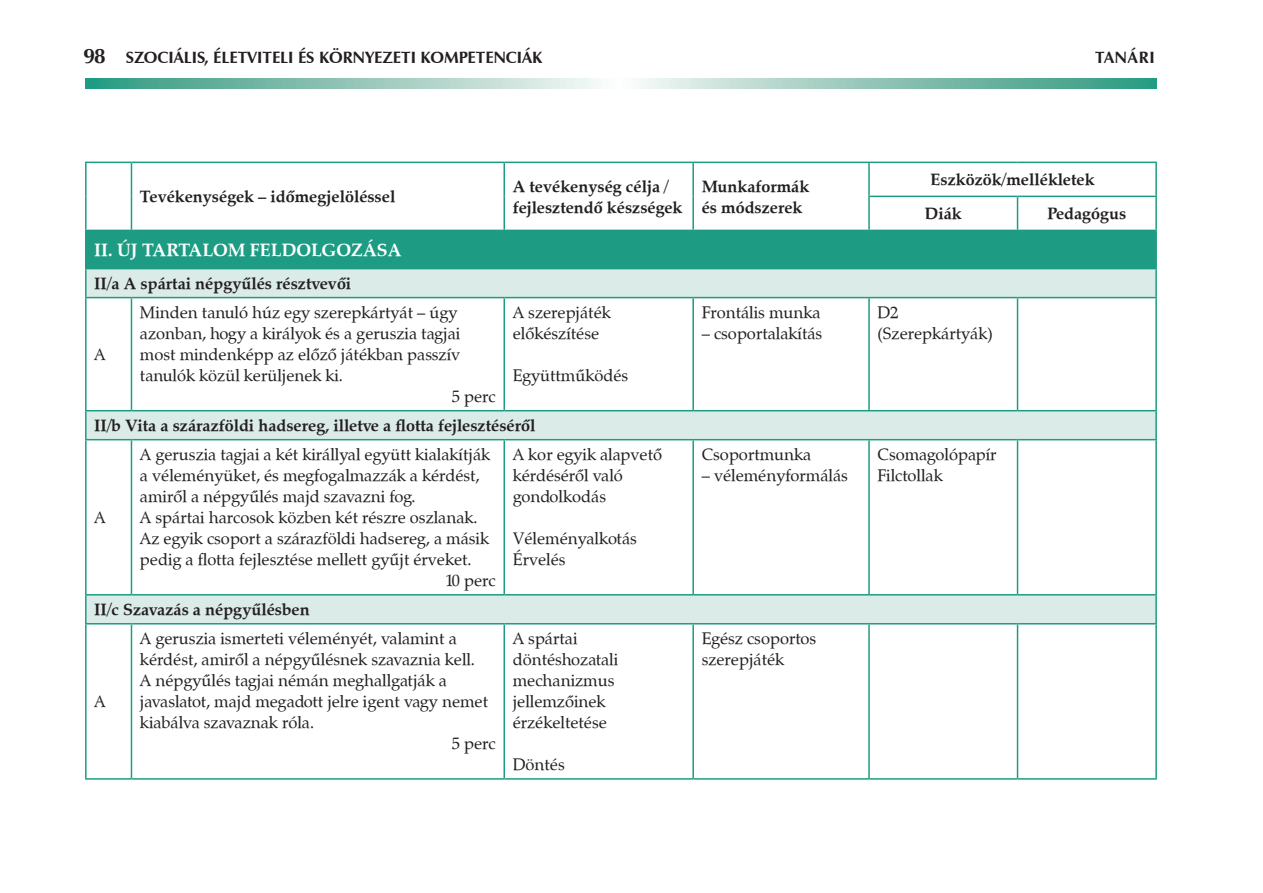
<style>
.page{position:relative;width:1263px;height:893px;background:#fff}
.page>*{position:absolute;margin:0;border:0;box-sizing:border-box;transform-origin:0 0}
.t1{font:700 18px "Zapf Calligraphic 801 PFL";color:#fff}
.t2{font:16.5px/21px "Zapf Calligraphic 801 PFL";color:#231f20}
.t3{font:700 16.5px/21px "Zapf Calligraphic 801 PFL";color:#231f20}
.t4{font:700 16.5px "Zapf Humanist 601 PFL";color:#231f20}
.s1{font-size:21px}
</style>
<div class="page">
<svg style="left:85px;top:78px;width:1072px;height:11px;background:#91c6b8"></svg>
<div style="left:86px;top:230px;width:1070px;height:39px;background:#1d9c83"></div>
<svg style="left:87px;top:269px;width:1068px;height:354px"></svg>
<hr style="left:85px;top:231px;width:2px;height:37px;background:#1d9c83">
<hr style="left:1155px;top:231px;width:2px;height:37px;background:#1d9c83">
<hr style="left:85px;top:268px;width:46px;height:1px;background:#1d9c83">
<hr style="left:85px;top:269px;width:2px;height:28px;background:#1d9c83">
<hr style="left:1017px;top:268px;width:140px;height:1px;background:#1d9c83">
<hr style="left:1155px;top:269px;width:2px;height:28px;background:#1d9c83">
<hr style="left:85px;top:297px;width:46px;height:1px;background:#1d9c83">
<hr style="left:85px;top:298px;width:2px;height:112px;background:#1d9c83">
<hr style="left:131px;top:297px;width:373px;height:1px;background:#1d9c83">
<hr style="left:131px;top:298px;width:1px;height:112px;background:#1d9c83">
<hr style="left:504px;top:297px;width:189px;height:1px;background:#1d9c83">
<hr style="left:503px;top:298px;width:2px;height:112px;background:#1d9c83">
<hr style="left:693px;top:297px;width:176px;height:1px;background:#1d9c83">
<hr style="left:692px;top:298px;width:2px;height:112px;background:#1d9c83">
<hr style="left:869px;top:297px;width:148px;height:1px;background:#1d9c83">
<hr style="left:868px;top:298px;width:2px;height:112px;background:#1d9c83">
<hr style="left:1017px;top:297px;width:140px;height:1px;background:#1d9c83">
<hr style="left:1017px;top:298px;width:1px;height:112px;background:#1d9c83">
<hr style="left:1155px;top:298px;width:2px;height:112px;background:#1d9c83">
<hr style="left:85px;top:162px;width:46px;height:1px;background:#1d9c83">
<hr style="left:85px;top:163px;width:2px;height:33px;background:#1d9c83">
<hr style="left:131px;top:162px;width:373px;height:1px;background:#1d9c83">
<hr style="left:131px;top:163px;width:1px;height:33px;background:#1d9c83">
<hr style="left:504px;top:162px;width:189px;height:1px;background:#1d9c83">
<hr style="left:503px;top:163px;width:2px;height:33px;background:#1d9c83">
<hr style="left:693px;top:162px;width:176px;height:1px;background:#1d9c83">
<hr style="left:692px;top:163px;width:2px;height:33px;background:#1d9c83">
<hr style="left:85px;top:196px;width:2px;height:34px;background:#1d9c83">
<hr style="left:131px;top:196px;width:1px;height:34px;background:#1d9c83">
<hr style="left:503px;top:196px;width:2px;height:34px;background:#1d9c83">
<hr style="left:692px;top:196px;width:2px;height:34px;background:#1d9c83">
<hr style="left:85px;top:230px;width:46px;height:1px;background:#1d9c83">
<hr style="left:869px;top:162px;width:148px;height:1px;background:#1d9c83">
<hr style="left:868px;top:163px;width:2px;height:33px;background:#1d9c83">
<hr style="left:1017px;top:162px;width:140px;height:1px;background:#1d9c83">
<hr style="left:1155px;top:163px;width:2px;height:33px;background:#1d9c83">
<hr style="left:868px;top:196px;width:149px;height:1px;background:#1d9c83">
<hr style="left:868px;top:197px;width:2px;height:33px;background:#1d9c83">
<hr style="left:1017px;top:196px;width:140px;height:1px;background:#1d9c83">
<hr style="left:1017px;top:197px;width:1px;height:33px;background:#1d9c83">
<hr style="left:1155px;top:197px;width:2px;height:33px;background:#1d9c83">
<hr style="left:1017px;top:230px;width:140px;height:1px;background:#1d9c83">
<hr style="left:85px;top:410px;width:46px;height:1px;background:#1d9c83">
<hr style="left:85px;top:411px;width:2px;height:28px;background:#1d9c83">
<hr style="left:131px;top:410px;width:373px;height:1px;background:#1d9c83">
<hr style="left:504px;top:410px;width:189px;height:1px;background:#1d9c83">
<hr style="left:693px;top:410px;width:176px;height:1px;background:#1d9c83">
<hr style="left:869px;top:410px;width:148px;height:1px;background:#1d9c83">
<hr style="left:1017px;top:410px;width:140px;height:1px;background:#1d9c83">
<hr style="left:1155px;top:411px;width:2px;height:28px;background:#1d9c83">
<hr style="left:85px;top:439px;width:46px;height:1px;background:#1d9c83">
<hr style="left:85px;top:440px;width:2px;height:154px;background:#1d9c83">
<hr style="left:131px;top:439px;width:373px;height:1px;background:#1d9c83">
<hr style="left:131px;top:440px;width:1px;height:154px;background:#1d9c83">
<hr style="left:504px;top:439px;width:189px;height:1px;background:#1d9c83">
<hr style="left:503px;top:440px;width:2px;height:154px;background:#1d9c83">
<hr style="left:693px;top:439px;width:176px;height:1px;background:#1d9c83">
<hr style="left:692px;top:440px;width:2px;height:154px;background:#1d9c83">
<hr style="left:869px;top:439px;width:148px;height:1px;background:#1d9c83">
<hr style="left:868px;top:440px;width:2px;height:154px;background:#1d9c83">
<hr style="left:1017px;top:439px;width:140px;height:1px;background:#1d9c83">
<hr style="left:1017px;top:440px;width:1px;height:154px;background:#1d9c83">
<hr style="left:1155px;top:440px;width:2px;height:154px;background:#1d9c83">
<hr style="left:85px;top:594px;width:46px;height:2px;background:#1d9c83">
<hr style="left:85px;top:596px;width:2px;height:27px;background:#1d9c83">
<hr style="left:131px;top:594px;width:373px;height:2px;background:#1d9c83">
<hr style="left:504px;top:594px;width:189px;height:2px;background:#1d9c83">
<hr style="left:693px;top:594px;width:176px;height:2px;background:#1d9c83">
<hr style="left:869px;top:594px;width:148px;height:2px;background:#1d9c83">
<hr style="left:1017px;top:594px;width:140px;height:2px;background:#1d9c83">
<hr style="left:1155px;top:596px;width:2px;height:27px;background:#1d9c83">
<hr style="left:85px;top:623px;width:46px;height:1px;background:#1d9c83">
<hr style="left:85px;top:624px;width:2px;height:154px;background:#1d9c83">
<hr style="left:131px;top:623px;width:373px;height:1px;background:#1d9c83">
<hr style="left:131px;top:624px;width:1px;height:154px;background:#1d9c83">
<hr style="left:504px;top:623px;width:189px;height:1px;background:#1d9c83">
<hr style="left:503px;top:624px;width:2px;height:154px;background:#1d9c83">
<hr style="left:693px;top:623px;width:176px;height:1px;background:#1d9c83">
<hr style="left:692px;top:624px;width:2px;height:154px;background:#1d9c83">
<hr style="left:869px;top:623px;width:148px;height:1px;background:#1d9c83">
<hr style="left:868px;top:624px;width:2px;height:154px;background:#1d9c83">
<hr style="left:1017px;top:623px;width:140px;height:1px;background:#1d9c83">
<hr style="left:1017px;top:624px;width:1px;height:154px;background:#1d9c83">
<hr style="left:1155px;top:624px;width:2px;height:154px;background:#1d9c83">
<hr style="left:85px;top:778px;width:46px;height:2px;background:#1d9c83">
<hr style="left:131px;top:778px;width:373px;height:2px;background:#1d9c83">
<hr style="left:504px;top:778px;width:189px;height:2px;background:#1d9c83">
<hr style="left:693px;top:778px;width:176px;height:2px;background:#1d9c83">
<hr style="left:869px;top:778px;width:148px;height:2px;background:#1d9c83">
<hr style="left:1017px;top:778px;width:140px;height:2px;background:#1d9c83">
<p class="t4" style="left:83px;top:47px;width:61px"><span class="s1">98</span> SZOCIÁLIS</p>
<p class="t4" style="left:204px;top:47px;width:18px">, ÉLETVITELI</p>
<p class="t4" style="left:298px;top:47px;width:32px">ÉS KÖRNYEZETI</p>
<p class="t4" style="left:420px;top:47px;width:9px">KOMPETENCIÁKTAN</p>
<p class="t4" style="left:1128px;top:47px;width:29px">ÁRI</p>
<p class="t3" style="left:140px;top:186px;width:257px">Tevékenységek – időmegjelöléssel</p>
<p class="t3" style="left:513px;top:176px;width:171px">A tevékenység célja / fejlesztendő készségek</p>
<p class="t3" style="left:702px;top:176px;width:109px">Munkaformák és módszerek</p>
<p class="t3" style="left:925px;top:163px;width:171px;line-height:34px;text-indent:6px">Eszközök/mellékletek<br>Diák</p>
<p class="t3" style="left:1047px;top:203px;width:80px">Pedagógus</p>
<p class="t1" style="left:94px;top:239px;width:62px">II. Új tartalom</p>
<p class="t1" style="left:250px;top:239px;width:101px">feldolgozása</p>
<p class="t3" style="left:94px;top:273px;width:258px">II/a A spártai népgyűlés résztvevői</p>
<p class="t2" style="left:94px;top:344px;width:13px">A</p>
<p class="t2" style="left:140px;top:302px;width:319px">Minden tanuló húz egy szerepkártyát – úgy</p>
<p class="t2" style="left:140px;top:323px;width:322px">azonban, hogy a királyok és a geruszia tagjai</p>
<p class="t2" style="left:140px;top:344px;width:322px">most mindenképp az előző játékban passzív</p>
<p class="t2" style="left:140px;top:365px;width:204px">tanulók közül kerüljenek ki.</p>
<p class="t2" style="left:452px;top:386px;width:45px">5 perc</p>
<p class="t2" style="left:513px;top:302px;width:100px">A szerepjáték előkészítése</p>
<p class="t2" style="left:513px;top:365px;width:117px">Együttműködés</p>
<p class="t3" style="left:94px;top:415px;width:443px">II/b Vita a szárazföldi hadsereg, illetve a flotta fejlesztéséről</p>
<p class="t2" style="left:94px;top:507px;width:13px">A</p>
<p class="t2" style="left:140px;top:444px;width:352px">A geruszia tagjai a két királlyal együtt kialakítják</p>
<p class="t2" style="left:140px;top:465px;width:341px">a véleményüket, és megfogalmazzák a kérdést,</p>
<p class="t2" style="left:140px;top:486px;width:277px">amiről a népgyűlés majd szavazni fog.</p>
<p class="t2" style="left:140px;top:507px;width:339px">A spártai harcosok közben két részre oszlanak.</p>
<p class="t2" style="left:140px;top:528px;width:351px">Az egyik csoport a szárazföldi hadsereg, a másik</p>
<p class="t2" style="left:140px;top:549px;width:333px">pedig a flotta fejlesztése mellett gyűjt érveket.</p>
<p class="t2" style="left:445px;top:570px;width:52px">10 perc</p>
<p class="t3" style="left:94px;top:599px;width:217px">II/c Szavazás a népgyűlésben</p>
<p class="t2" style="left:94px;top:691px;width:13px">A</p>
<p class="t2" style="left:140px;top:628px;width:318px">A geruszia ismerteti véleményét, valamint a</p>
<p class="t2" style="left:140px;top:649px;width:336px">kérdést, amiről a népgyűlésnek szavaznia kell.</p>
<p class="t2" style="left:140px;top:670px;width:308px">A népgyűlés tagjai némán meghallgatják a</p>
<p class="t2" style="left:140px;top:691px;width:350px">javaslatot, majd megadott jelre igent vagy nemet</p>
<p class="t2" style="left:140px;top:712px;width:176px">kiabálva szavaznak róla.</p>
<p class="t2" style="left:452px;top:733px;width:45px">5 perc</p>
<p class="t2" style="left:513px;top:444px;width:151px">A kor egyik alapvető kérdéséről való gondolkodás</p>
<p class="t2" style="left:513px;top:528px;width:126px">Véleményalkotás<br>Érvelés</p>
<p class="t2" style="left:513px;top:628px;width:107px">A spártai döntéshozatali mechanizmus jellemzőinek érzékeltetése</p>
<p class="t2" style="left:513px;top:754px;width:53px">Döntés</p>
<p class="t2" style="left:702px;top:302px;width:120px">Frontális munka</p>
<p class="t2" style="left:702px;top:323px;width:122px">– csoportalakítás</p>
<p class="t2" style="left:877px;top:302px;width:117px">D2 (Szerepkártyák)</p>
<p class="t2" style="left:702px;top:444px;width:111px">Csoportmunka</p>
<p class="t2" style="left:702px;top:465px;width:148px">– véleményformálás</p>
<p class="t2" style="left:877px;top:444px;width:121px">Csomagolópapír<br>Filctollak</p>
<p class="t2" style="left:702px;top:628px;width:116px">Egész csoportos szerepjáték</p>
</div>
